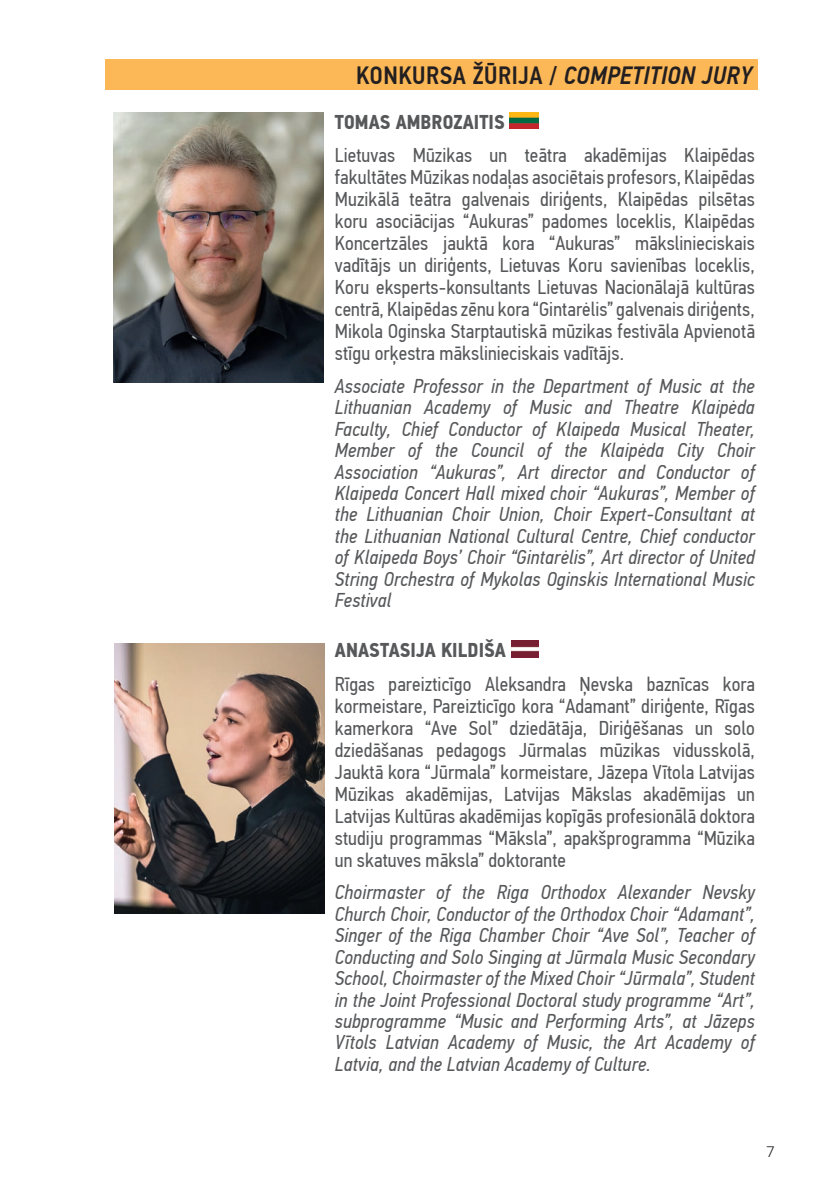
<style>
.page{position:relative;width:840px;height:1191px;background:#fff}
.page>*{position:absolute;margin:0;border:0;box-sizing:border-box;transform-origin:0 0}
.Apraksts_Vārds{font:500 25px "PF Din Text Cond Pro";letter-spacing:.02em;color:#231f20}
.Apraksti_LV{font:20px/22px "PF Din Text Cond Pro";letter-spacing:.005em;color:#57585a;text-align:justify}
.Apraksti_ENG{font:italic 20px/21.4px "PF Din Text Cond Pro";letter-spacing:.01em;color:#57585a;text-align:justify}
.zurija_vards{font:700 20px "PF Din Text Cond Pro";letter-spacing:.005em;color:#57585a}
.t1{font:300 16px "Proxima Nova";color:#231f20}
.s1{font-style:italic}
</style>
<div class="page">
<img style="left:509px;top:112px;width:29px;height:17px">
<img style="left:113px;top:113px;width:210px;height:269px">
<img style="left:115px;top:644px;width:210px;height:269px">
<div style="left:105px;top:59px;width:652px;height:31px;background:#fcb857"></div>
<img style="left:511px;top:640px;width:27px;height:17px">
<p class="Apraksts_Vārds" style="left:356px;top:60px;width:397px">KONKURSA ŽŪRIJA / <span class="s1">COMPETITION JURY</span></p>
<p class="zurija_vards" style="left:334px;top:110px;width:171px">TOMAS AMBROZAITIS</p>
<p class="Apraksti_LV" style="left:334px;top:144px;width:421px">Lietuvas Mūzikas un teātra akadēmijas Klaipēdas fakultātes Mūzikas nodaļas asociētais profesors, Klaipēdas Muzikālā teātra galvenais diriģents, Klaipēdas pilsētas koru asociācijas “Aukuras” padomes loceklis, Klaipēdas Koncertzāles jauktā kora “Aukuras” mākslinieciskais vadītājs un diriģents, Lietuvas Koru savienības loceklis, Koru eksperts-konsultants Lietuvas Nacionālajā kultūras centrā, Klaipēdas zēnu kora “Gintarėlis” galvenais diriģents, Mikola Oginska Starptautiskā mūzikas festivāla Apvienotā stīgu orķestra mākslinieciskais vadītājs.</p>
<p class="Apraksti_ENG" style="left:334px;top:375px;width:421px">Associate Professor in the Department of Music at the Lithuanian Academy of Music and Theatre Klaipėda Faculty, Chief Conductor of Klaipeda Musical Theater, Member of the Council of the Klaipėda City Choir Association “Aukuras”, Art director and Conductor of Klaipeda Concert Hall mixed choir “Aukuras”, Member of the Lithuanian Choir Union, Choir Expert-Consultant at the Lithuanian National Cultural Centre, Chief conductor of Klaipeda Boys’ Choir “Gintarėlis”, Art director of United String Orchestra of Mykolas Oginskis International Music Festival</p>
<p class="zurija_vards" style="left:334px;top:638px;width:172px">ANASTASIJA KILDIŠA</p>
<p class="Apraksti_LV" style="left:334px;top:673px;width:421px">Rīgas pareizticīgo Aleksandra Ņevska baznīcas kora kormeistare, Pareizticīgo kora “Adamant” diriģente, Rīgas kamerkora “Ave Sol” dziedātāja, Diriģēšanas un solo dziedāšanas pedagogs Jūrmalas mūzikas vidusskolā, Jauktā kora “Jūrmala” kormeistare, Jāzepa Vītola Latvijas Mūzikas akadēmijas, Latvijas Mākslas akadēmijas un Latvijas Kultūras akadēmijas kopīgās profesionālā doktora studiju programmas “Māksla”, apakšprogramma “Mūzika un skatuves māksla” doktorante</p>
<p class="Apraksti_ENG" style="left:334px;top:882px;width:421px">Choirmaster of the Riga Orthodox Alexander Nevsky Church Choir, Conductor of the Orthodox Choir “Adamant”, Singer of the Riga Chamber Choir “Ave Sol”, Teacher of Conducting and Solo Singing at Jūrmala Music Secondary School, Choirmaster of the Mixed Choir “Jūrmala”, Student in the Joint Professional Doctoral study programme “Art”, subprogramme “Music and Performing Arts”, at Jāzeps Vītols Latvian Academy of Music, the Art Academy of Latvia, and the Latvian Academy of Culture.</p>
<p class="t1" style="left:766px;top:1142px;width:10px">7</p>
</div>
